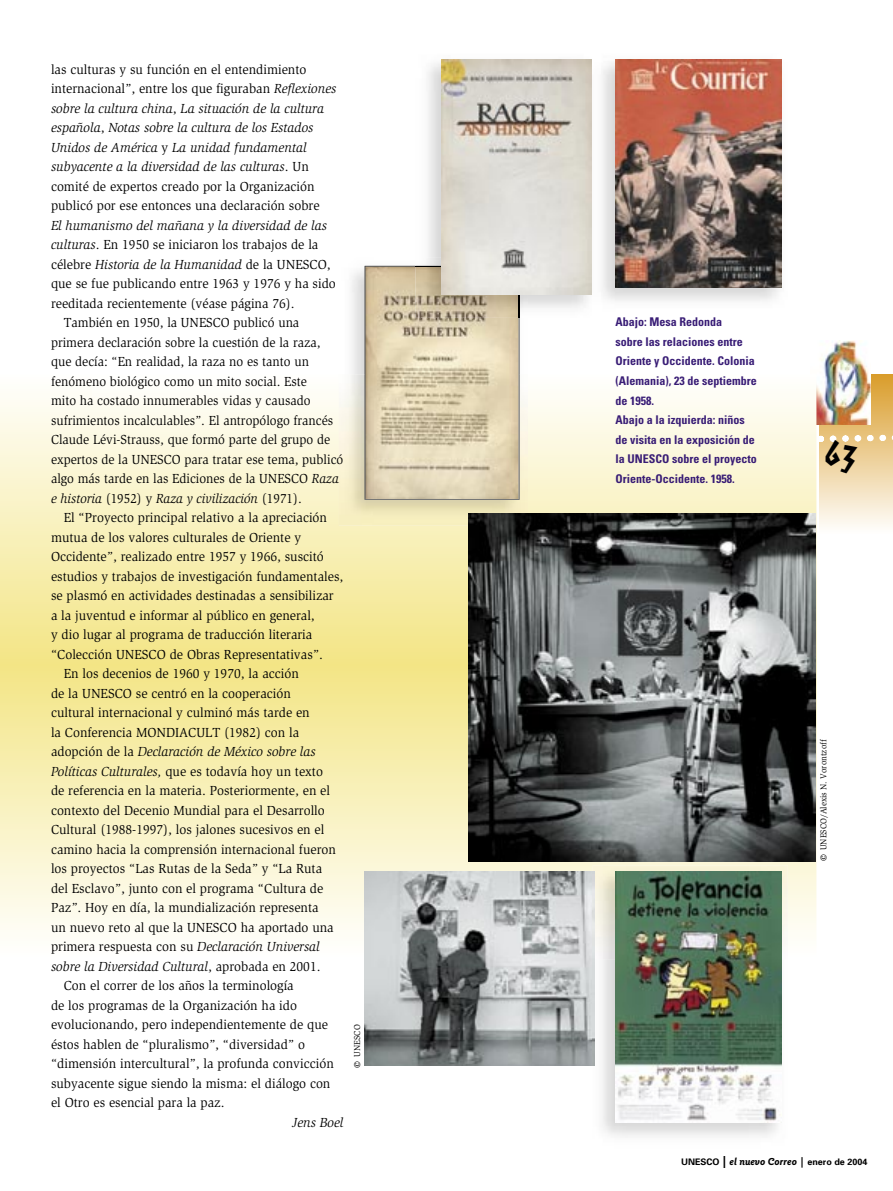
<style>
.page{position:relative;width:893px;height:1191px;background:#fff}
.page>*{position:absolute;margin:0;border:0;box-sizing:border-box;transform-origin:0 0}
.t1{font:700 36px "Elektrix";color:#000}
.t2{font:13.5px "Slimbach";color:#000;scale:.96 1}
.t3{font:italic 13.5px/19.5px "Slimbach";color:#000;scale:.96 1}
.t4{font:13.5px "Slimbach";color:#000;scale:.94 1}
.t5{font:italic 13.5px "Slimbach";color:#000;scale:.94 1}
.t6{font:700 condensed 12px/19.5px "Univers";color:#391d76}
.t7{font:700 9px "Univers";color:#000}
.t8{font:8.85px "Slimbach";color:#000;scale:.95 1}
.s1{font-style:normal}
.s2{font-style:italic}
.s3{font-size:13.5px}
.s4{font-size:12px}
.s5{font-family:"Goudy Sans";font-style:italic;font-size:10.5px}
</style>
<div class="page">
<div style="left:819px;top:374px;width:74px;height:160px;background:linear-gradient(to bottom,#d99b29,#fffefc)"></div>
<svg style="left:819px;top:434px;width:74px;height:8px"></svg>
<img style="left:816px;top:340px;width:54px;height:84px">
<svg style="left:0;top:398px;width:816px;height:561px;background:#f8f1c0"></svg>
<img style="left:339px;top:265px;width:189px;height:261px">
<img style="left:428px;top:59px;width:164px;height:249px">
<img style="left:416px;top:257px;width:112px;height:61px">
<svg style="left:365px;top:266px;width:155px;height:233px;background:#d6c9aa"></svg>
<img style="left:442px;top:60px;width:150px;height:235px">
<img style="left:468px;top:513px;width:347px;height:348px">
<img style="left:602px;top:59px;width:180px;height:242px">
<img style="left:615px;top:60px;width:167px;height:227px">
<img style="left:365px;top:872px;width:228px;height:193px">
<img style="left:593px;top:865px;width:195px;height:272px">
<img style="left:615px;top:871px;width:167px;height:251px">
<p class="t3" style="left:51px;top:59px;width:299px"><span class="s1">las culturas y su función en el entendimiento internacional”, entre los que figuraban</span> Reflexiones sobre la cultura china<span class="s1">,</span> La situación de la cultura española<span class="s1">,</span> Notas sobre la cultura de los Estados Unidos de América <span class="s1">y</span> La unidad fundamental subyacente a la diversidad de las culturas<span class="s1">. Un comité de expertos creado por la Organización publicó por ese entonces una declaración sobre</span></p>
<p class="t3" style="left:51px;top:215px;width:289px">El humanismo del mañana y la diversidad de las</p>
<p class="t2" style="left:51px;top:237px;width:280px"><span class="s2">culturas</span>. En 1950 se iniciaron los trabajos de la</p>
<p class="t3" style="left:51px;top:254px;width:293px"><span class="s1">célebre</span> Historia de la Humanidad <span class="s1">de la UNESCO,</span></p>
<p class="t2" style="left:51px;top:276px;width:298px">que se fue publicando entre 1963 y 1976 y ha sido</p>
<p class="t2" style="left:51px;top:295px;width:255px">reeditada recientemente (véase página 76).</p>
<p class="t4" style="left:64px;top:315px;width:252px">También en 1950, la UNESCO publicó una</p>
<p class="t4" style="left:51px;top:334px;width:288px">primera declaración sobre la cuestión de la raza,</p>
<p class="t4" style="left:51px;top:354px;width:276px">que decía: “En realidad, la raza no es tanto un</p>
<p class="t4" style="left:51px;top:373px;width:274px">fenómeno biológico como un mito social. Este</p>
<p class="t4" style="left:51px;top:393px;width:278px">mito ha costado innumerables vidas y causado</p>
<p class="t4" style="left:51px;top:412px;width:302px">sufrimientos incalculables”. El antropólogo francés</p>
<p class="t4" style="left:51px;top:432px;width:298px">Claude Lévi-Strauss, que formó parte del grupo de</p>
<p class="t4" style="left:51px;top:451px;width:312px">expertos de la UNESCO para tratar ese tema, publicó</p>
<p class="t4" style="left:51px;top:471px;width:308px">algo más tarde en las Ediciones de la UNESCO <span class="s2">Raza</span></p>
<p class="t5" style="left:51px;top:490px;width:268px">e historia <span class="s1">(1952) y</span> Raza y civilización <span class="s1">(1971).</span></p>
<p class="t2" style="left:64px;top:510px;width:276px">El “Proyecto principal relativo a la apreciación</p>
<p class="t2" style="left:51px;top:529px;width:262px">mutua de los valores culturales de Oriente y</p>
<p class="t2" style="left:51px;top:549px;width:286px">Occidente”, realizado entre 1957 y 1966, suscitó</p>
<p class="t2" style="left:51px;top:568px;width:306px">estudios y trabajos de investigación fundamentales,</p>
<p class="t2" style="left:51px;top:588px;width:296px">se plasmó en actividades destinadas a sensibilizar</p>
<p class="t2" style="left:51px;top:607px;width:276px">a la juventud e informar al público en general,</p>
<p class="t2" style="left:51px;top:627px;width:274px">y dio lugar al programa de traducción literaria</p>
<p class="t2" style="left:51px;top:646px;width:285px">“Colección UNESCO de Obras Representativas”.</p>
<p class="t2" style="left:64px;top:666px;width:246px">En los decenios de 1960 y 1970, la acción</p>
<p class="t2" style="left:51px;top:685px;width:251px">de la UNESCO se centró en la cooperación</p>
<p class="t2" style="left:51px;top:705px;width:271px">cultural internacional y culminó más tarde en</p>
<p class="t2" style="left:51px;top:724px;width:260px">la Conferencia MONDIACULT (1982) con la</p>
<p class="t3" style="left:51px;top:742px;width:277px"><span class="s1">adopción de la</span> Declaración de México sobre las</p>
<p class="t2" style="left:51px;top:763px;width:285px"><span class="s2">Políticas Culturales,</span> que es todavía hoy un texto</p>
<p class="t2" style="left:51px;top:783px;width:292px">de referencia en la materia. Posteriormente, en el</p>
<p class="t2" style="left:51px;top:802px;width:287px">contexto del Decenio Mundial para el Desarrollo</p>
<p class="t2" style="left:51px;top:822px;width:286px">Cultural (1988-1997), los jalones sucesivos en el</p>
<p class="t2" style="left:51px;top:841px;width:298px">camino hacia la comprensión internacional fueron</p>
<p class="t2" style="left:51px;top:861px;width:284px">los proyectos “Las Rutas de la Seda” y “La Ruta</p>
<p class="t2" style="left:51px;top:880px;width:285px">del Esclavo”, junto con el programa “Cultura de</p>
<p class="t2" style="left:51px;top:900px;width:280px">Paz”. Hoy en día, la mundialización representa</p>
<p class="t2" style="left:51px;top:919px;width:296px">un nuevo reto al que la UNESCO ha aportado una</p>
<p class="t2" style="left:51px;top:939px;width:282px">primera respuesta con su <span class="s2">Declaración Universal</span></p>
<p class="t3" style="left:51px;top:956px;width:282px">sobre la Diversidad Cultural<span class="s1">, aprobada en 2001.</span></p>
<p class="t2" style="left:64px;top:978px;width:241px">Con el correr de los años la terminología</p>
<p class="t2" style="left:51px;top:997px;width:258px">de los programas de la Organización ha ido</p>
<p class="t2" style="left:51px;top:1017px;width:290px">evolucionando, pero independientemente de que</p>
<p class="t2" style="left:51px;top:1036px;width:266px">éstos hablen de “pluralismo”, “diversidad” o</p>
<p class="t2" style="left:51px;top:1056px;width:296px">“dimensión intercultural”, la profunda convicción</p>
<p class="t2" style="left:51px;top:1075px;width:293px">subyacente sigue siendo la misma: el diálogo con</p>
<p class="t2" style="left:51px;top:1095px;width:182px">el Otro es esencial para la paz.</p>
<p class="t3" style="left:292px;top:1112px;width:55px">Jens Boel</p>
<p class="t8" style="left:352px;top:1067px;width:47px;rotate:-90deg"><span class="s3">©</span> UNESCO</p>
<p class="t6" style="left:615px;top:312px;width:143px">Abajo: Mesa Redonda<br>sobre las relaciones entre<br>Oriente y Occidente. Colonia (Alemania), 23 de septiembre de 1958.<br>Abajo a la izquierda: niños de visita en la exposición de la UNESCO sobre el proyecto<br>Oriente-Occidente. 1958.</p>
<h1 class="t1" style="left:824px;top:431px;width:34px">63</h1>
<p class="t8" style="left:818px;top:861px;width:130px;rotate:-90deg"><span class="s3">©</span> UNESCO/Alexis N. Vorontzoff</p>
<p class="t7" style="left:681px;top:1156px;width:188px">UNESCO <span class="s4">|</span> <span class="s5">el nuevo Correo |</span> enero de 2004</p>
</div>
